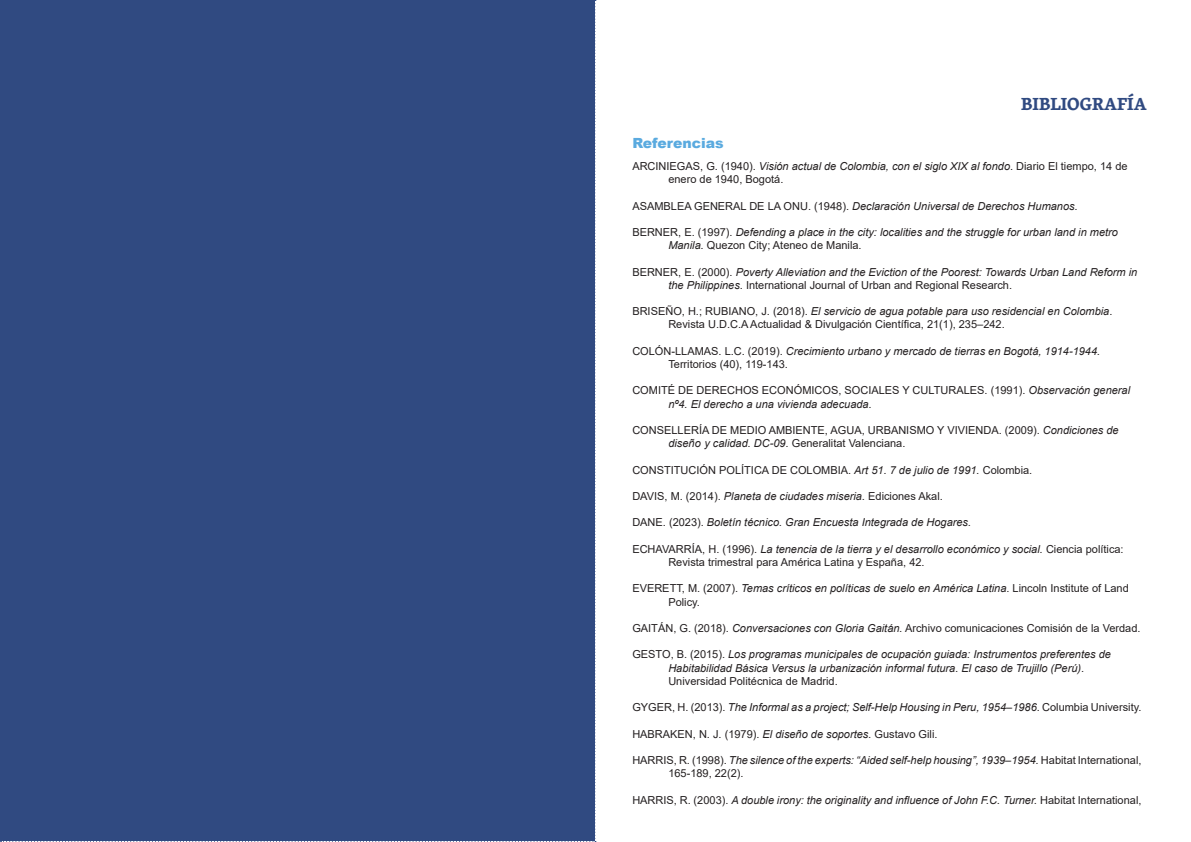
<style>
.page{position:relative;width:1191px;height:842px;background:#fff}
.page>*{position:absolute;margin:0;border:0;box-sizing:border-box;transform-origin:0 0}
.TFG_Capítulo{font:700 18px "Skolar Cyrillic";color:#304a81}
.TFG_Subcapitulo{font:900 14px "Arial";color:#5aaadf}
.t1{font:italic 11px/13.2px "Arial";color:#231f20}
.t2{font:11px/13.2px "Arial";color:#231f20}
.s1{font-style:italic}
.s2{font-style:normal}
</style>
<div class="page">
<div style="left:0;top:0;width:596px;height:842px;background:#304a81"></div>
<p class="TFG_Capítulo" style="left:1021px;top:92px;width:127px">BIBLIOGRAFÍA</p>
<p class="TFG_Subcapitulo" style="left:632px;top:133px;width:93px">Referencias</p>
<p class="t2" style="left:668px;top:159px;width:461px;text-indent:-36px">ARCINIEGAS, G. (1940). <span class="s1">Visión actual de Colombia, con el siglo XIX al fondo</span>. Diario El tiempo, 14 de enero de 1940, Bogotá.</p>
<p class="t1" style="left:632px;top:199px;width:447px"><span class="s2">ASAMBLEA GENERAL DE LA ONU. (1948).</span> Declaración Universal de Derechos Humanos.</p>
<p class="t1" style="left:668px;top:226px;width:451px;text-indent:-36px"><span class="s2">BERNER, E. (1997).</span> Defending a place in the city: localities and the struggle for urban land in metro<br>Manila. <span class="s2">Quezon City; Ateneo de Manila.</span></p>
<p class="t1" style="left:668px;top:265px;width:470px;text-indent:-36px"><span class="s2">BERNER, E. (2000).</span> Poverty Alleviation and the Eviction of the Poorest: Towards Urban Land Reform in the Philippines<span class="s2">. International Journal of Urban and Regional Research.</span></p>
<p class="t2" style="left:668px;top:305px;width:445px;text-indent:-36px">BRISEÑO, H.; RUBIANO, J. (2018). <span class="s1">El servicio de agua potable para uso residencial en Colombia</span>.<br>Revista U.D.C.A Actualidad &amp; Divulgación Científica, 21(1), 235–242.</p>
<p class="t1" style="left:668px;top:344px;width:433px;text-indent:-36px"><span class="s2">COLÓN-LLAMAS. L.C. (2019).</span> Crecimiento urbano y mercado de tierras en Bogotá, 1914-1944.<br><span class="s2">Territorios (40), 119-143.</span></p>
<p class="t2" style="left:668px;top:384px;width:463px;text-indent:-36px">COMITÉ DE DERECHOS ECONÓMICOS, SOCIALES Y CULTURALES. (1991). <span class="s1">Observación general nº4. El derecho a una vivienda adecuada.</span></p>
<p class="t2" style="left:668px;top:423px;width:452px;text-indent:-36px">CONSELLERÍA DE MEDIO AMBIENTE, AGUA, URBANISMO Y VIVIENDA. (2009). <span class="s1">Condiciones de diseño y calidad. DC-09.</span> Generalitat Valenciana.</p>
<p class="t2" style="left:632px;top:463px;width:401px">CONSTITUCIÓN POLÍTICA DE COLOMBIA. <span class="s1">Art 51. 7 de julio de 1991.</span> Colombia.</p>
<p class="t2" style="left:632px;top:489px;width:312px">DAVIS, M. (2014). <span class="s1">Planeta de ciudades miseria.</span> Ediciones Akal.</p>
<p class="t1" style="left:632px;top:516px;width:340px"><span class="s2">DANE. (2023).</span> Boletín técnico. Gran Encuesta Integrada de Hogares.</p>
<p class="t2" style="left:668px;top:542px;width:457px;text-indent:-36px">ECHAVARRÍA, H. (1996). <span class="s1">La tenencia de la tierra y el desarrollo económico y social.</span> Ciencia política:<br>Revista trimestral para América Latina y España, 42.</p>
<p class="t2" style="left:668px;top:582px;width:462px;text-indent:-36px">EVERETT, M. (2007). <span class="s1">Temas críticos en políticas de suelo en América Latina</span>. Lincoln Institute of Land<br>Policy.</p>
<p class="t2" style="left:632px;top:621px;width:510px">GAITÁN, G. (2018). <span class="s1">Conversaciones con Gloria Gaitán.</span> Archivo comunicaciones Comisión de la Verdad.</p>
<p class="t1" style="left:668px;top:648px;width:444px;text-indent:-36px"><span class="s2">GESTO, B. (2015).</span> Los programas municipales de ocupación guiada: Instrumentos preferentes de<br>Habitabilidad Básica Versus la urbanización informal futura. El caso de Trujillo (Perú)<span class="s2">.<br>Universidad Politécnica de Madrid.</span></p>
<p class="t1" style="left:632px;top:701px;width:510px"><span class="s2">GYGER, H. (2013).</span> The Informal as a project; Self-Help Housing in Peru, 1954–1986<span class="s2">. Columbia University.</span></p>
<p class="t2" style="left:632px;top:727px;width:307px">HABRAKEN, N. J. (1979). <span class="s1">El diseño de soportes.</span> Gustavo Gili.</p>
<p class="t1" style="left:632px;top:754px;width:510px"><span class="s2">HARRIS, R. (1998).</span> The silence of the experts: “Aided self-help housing”, 1939–1954. <span class="s2">Habitat International,</span></p>
<p class="t2" style="left:668px;top:767px;width:77px">165-189, 22(2).</p>
<p class="t1" style="left:632px;top:793px;width:510px"><span class="s2">HARRIS, R. (2003).</span> A double irony: the originality and influence of John F.C. Turner. <span class="s2">Habitat International,</span></p>
</div>
